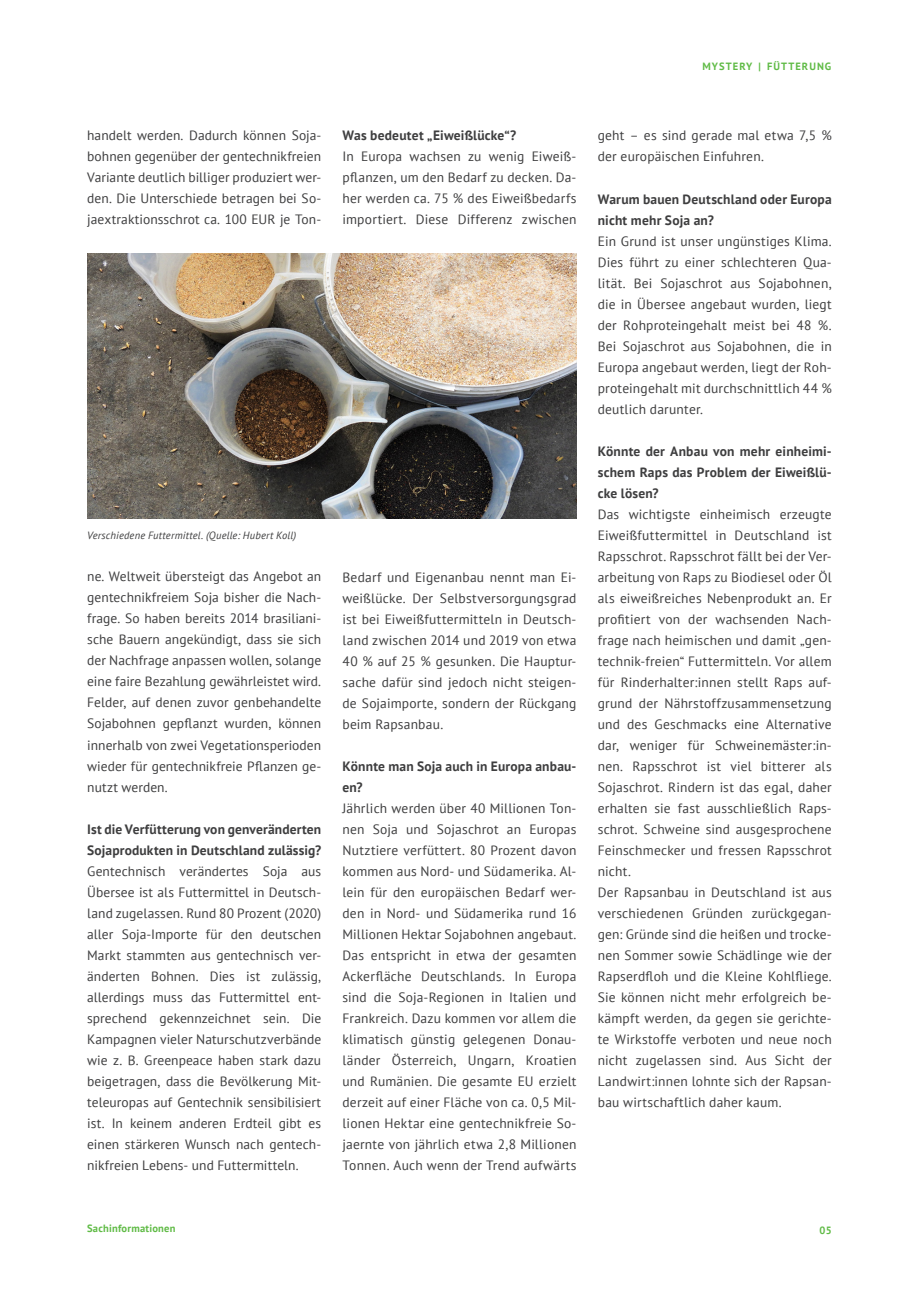
<style>
.page{position:relative;width:919px;height:1289px;background:#fff}
.page>*{position:absolute;margin:0;border:0;box-sizing:border-box;transform-origin:0 0}
.t1{font:13.5px/21px "PT Sans";letter-spacing:.015em;color:#3e3e3f;text-align:justify}
.t2{font:700 13.5px/21px "PT Sans";letter-spacing:.015em;color:#3e3e3f}
.t3{font:italic 10.5px "PT Sans";letter-spacing:.02em;color:#3e3e3f}
.t4{font:700 10.5px "PT Sans";letter-spacing:.02em;color:#60bb46}
.t5{font:700 10.5px "PT Sans";letter-spacing:.1em;color:#60bb46}
</style>
<div class="page">
<img style="left:87px;top:253px;width:489px;height:265px">
<p class="t5" style="left:702px;top:59px;width:130px">MYSTERY | FÜTTERUNG</p>
<p class="t1" style="left:87px;top:125px;width:235px">handelt werden. Dadurch können Soja&shy;bohnen gegenüber der gentechnikfreien Variante deutlich billiger produziert wer&shy;den. Die Unterschiede betragen bei So&shy;jaextraktionsschrot ca. 100 EUR je Ton-</p>
<p class="t2" style="left:342px;top:125px;width:175px">Was bedeutet „Eiweißlücke“?</p>
<p class="t1" style="left:342px;top:146px;width:235px">In Europa wachsen zu wenig Eiweiß&shy;pflanzen, um den Bedarf zu decken. Da&shy;her werden ca. 75 % des Eiweißbedarfs importiert. Diese Differenz zwischen</p>
<p class="t3" style="left:87px;top:529px;width:211px">Verschiedene Futtermittel. (Quelle: Hubert Koll)</p>
<p class="t1" style="left:87px;top:566px;width:235px">ne. Weltweit übersteigt das Angebot an gentechnikfreiem Soja bisher die Nach&shy;frage. So haben bereits 2014 brasiliani&shy;sche Bauern angekündigt, dass sie sich der Nachfrage anpassen wollen, solange eine faire Bezahlung gewährleistet wird.<br>Felder, auf denen zuvor genbehandelte Sojabohnen gepflanzt wurden, können innerhalb von zwei Vegetationsperioden wieder für gentechnikfreie Pflanzen ge&shy;nutzt werden.</p>
<p class="t2" style="left:87px;top:818px;width:235px">Ist die Verfütterung von genveränderten<br>Sojaprodukten in Deutschland zulässig?</p>
<p class="t1" style="left:87px;top:860px;width:235px">Gentechnisch verändertes Soja aus Übersee ist als Futtermittel in Deutsch&shy;land zugelassen. Rund 80 Prozent (2020) aller Soja-Importe für den deutschen Markt stammten aus gentechnisch ver&shy;änderten Bohnen. Dies ist zulässig, allerdings muss das Futtermittel ent&shy;sprechend gekennzeichnet sein. Die Kampagnen vieler Naturschutzverbände wie z. B. Greenpeace haben stark dazu beigetragen, dass die Bevölkerung Mit&shy;teleuropas auf Gentechnik sensibilisiert ist. In keinem anderen Erdteil gibt es einen stärkeren Wunsch nach gentech&shy;nikfreien Lebens- und Futtermitteln.</p>
<p class="t1" style="left:342px;top:566px;width:235px">Bedarf und Eigenanbau nennt man Ei&shy;weißlücke. Der Selbstversorgungsgrad ist bei Eiweißfuttermitteln in Deutsch&shy;land zwischen 2014 und 2019 von etwa 40 % auf 25 % gesunken. Die Hauptur&shy;sache dafür sind jedoch nicht steigen&shy;de Sojaimporte, sondern der Rückgang beim Rapsanbau.</p>
<p class="t2" style="left:342px;top:755px;width:235px">Könnte man Soja auch in Europa anbau&shy;en?</p>
<p class="t1" style="left:342px;top:797px;width:235px">Jährlich werden über 40 Millionen Ton&shy;nen Soja und Sojaschrot an Europas Nutztiere verfüttert. 80 Prozent davon kommen aus Nord- und Südamerika. Al&shy;lein für den europäischen Bedarf wer&shy;den in Nord- und Südamerika rund 16<br>Millionen Hektar Sojabohnen angebaut.<br>Das entspricht in etwa der gesamten Ackerfläche Deutschlands. In Europa sind die Soja-Regionen in Italien und Frankreich. Dazu kommen vor allem die klimatisch günstig gelegenen Donau&shy;länder Österreich, Ungarn, Kroatien und Rumänien. Die gesamte EU erzielt derzeit auf einer Fläche von ca. 0,5 Mil&shy;lionen Hektar eine gentechnikfreie So&shy;jaernte von jährlich etwa 2,8 Millionen Tonnen. Auch wenn der Trend aufwärts</p>
<p class="t1" style="left:597px;top:125px;width:235px">geht – es sind gerade mal etwa 7,5 % der europäischen Einfuhren.</p>
<p class="t2" style="left:597px;top:188px;width:235px">Warum bauen Deutschland oder Europa nicht mehr Soja an?</p>
<p class="t1" style="left:597px;top:230px;width:235px">Ein Grund ist unser ungünstiges Klima.<br>Dies führt zu einer schlechteren Qua&shy;lität. Bei Sojaschrot aus Sojabohnen, die in Übersee angebaut wurden, liegt der Rohproteingehalt meist bei 48 %.<br>Bei Sojaschrot aus Sojabohnen, die in Europa angebaut werden, liegt der Roh&shy;proteingehalt mit durchschnittlich 44 % deutlich darunter.</p>
<p class="t2" style="left:597px;top:440px;width:235px;text-align:justify">Könnte der Anbau von mehr einheimi&shy;schem Raps das Problem der Eiweißlü&shy;cke lösen?</p>
<p class="t1" style="left:597px;top:503px;width:235px;text-align:left">Das wichtigste einheimisch erzeugte Eiweißfuttermittel in Deutschland ist Rapsschrot. Rapsschrot fällt bei der Ver&shy;arbeitung von Raps zu Biodiesel oder Öl als eiweißreiches Nebenprodukt an. Er profitiert von der wachsenden Nach&shy;frage nach heimischen und damit „gen&shy;technik-freien“ Futtermitteln. Vor allem für Rinderhalter:innen stellt Raps auf&shy;grund der Nährstoffzusammensetzung und des Geschmacks eine Alternative dar, weniger für Schweinemäster:in&shy;nen. Rapsschrot ist viel bitterer als Sojaschrot. Rindern ist das egal, daher erhalten sie fast ausschließlich Raps&shy;schrot. Schweine sind ausgesprochene Feinschmecker und fressen Rapsschrot nicht.<br>Der Rapsanbau in Deutschland ist aus verschiedenen Gründen zurückgegan&shy;gen: Gründe sind die heißen und trocke&shy;nen Sommer sowie Schädlinge wie der Rapserdfloh und die Kleine Kohlfliege.<br>Sie können nicht mehr erfolgreich be&shy;kämpft werden, da gegen sie gerichte&shy;te Wirkstoffe verboten und neue noch nicht zugelassen sind. Aus Sicht der Landwirt:innen lohnte sich der Rapsan&shy;bau wirtschaftlich daher kaum.</p>
<p class="t4" style="left:87px;top:1221px;width:90px">Sachinformationen</p>
<p class="t4" style="left:819px;top:1222px;width:14px">05</p>
</div>
